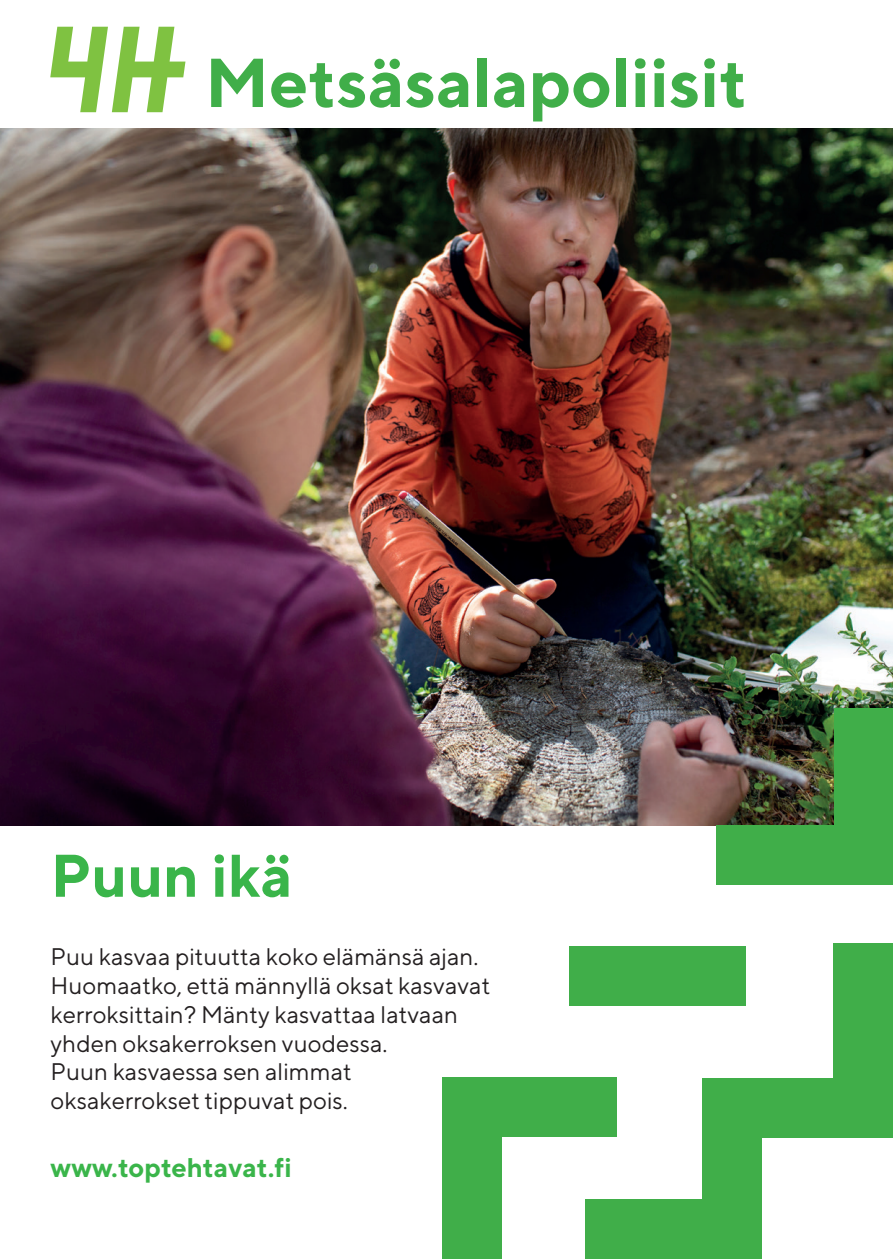
<style>
.page{position:relative;width:893px;height:1259px;background:#fff}
.page>*{position:absolute;margin:0;border:0;box-sizing:border-box;transform-origin:0 0}
.t1{font:700 69px "TT Norms";color:#40ae49}
.t2{font:700 60px "TT Norms";color:#3ab54a}
.Leipis_10_14{font:700 27px "TT Norms";color:#3ab54a}
.t3{font:24px/28.8px "TT Norms";color:#231f20}
</style>
<div class="page">
<img style="left:0;top:129px;width:893px;height:696px">
<div style="left:716px;top:825px;width:176px;height:59px;background:#40ae49"></div>
<div style="left:834px;top:708px;width:59px;height:176px;background:#40ae49"></div>
<div style="left:716px;top:1078px;width:177px;height:60px;background:#40ae49"></div>
<div style="left:833px;top:943px;width:60px;height:176px;background:#40ae49"></div>
<div style="left:586px;top:1199px;width:176px;height:60px;background:#40ae49"></div>
<div style="left:702px;top:1078px;width:60px;height:181px;background:#40ae49"></div>
<div style="left:442px;top:1077px;width:174px;height:59px;background:#40ae49"></div>
<div style="left:442px;top:1083px;width:59px;height:176px;background:#40ae49"></div>
<div style="left:570px;top:945px;width:176px;height:60px;background:#40ae49"></div>
<svg style="left:50px;top:27px;width:135px;height:85px"></svg>
<p class="t1" style="left:205px;top:39px;width:544px">Metsäsalapoliisit</p>
<p class="t2" style="left:51px;top:838px;width:244px">Puun ikä</p>
<p class="t3" style="left:51px;top:942px;width:441px">Puu kasvaa pituutta koko elämänsä ajan.<br>Huomaatko, että männyllä oksat kasvavat kerroksittain? Mänty kasvattaa latvaan</p>
<p class="t3" style="left:51px;top:1028px;width:338px">yhden oksakerroksen vuodessa.</p>
<p class="t3" style="left:51px;top:1057px;width:303px">Puun kasvaessa sen alimmat</p>
<p class="t3" style="left:51px;top:1086px;width:299px">oksakerrokset tippuvat pois.</p>
<p class="Leipis_10_14" style="left:51px;top:1150px;width:243px">www.toptehtavat.fi</p>
</div>
